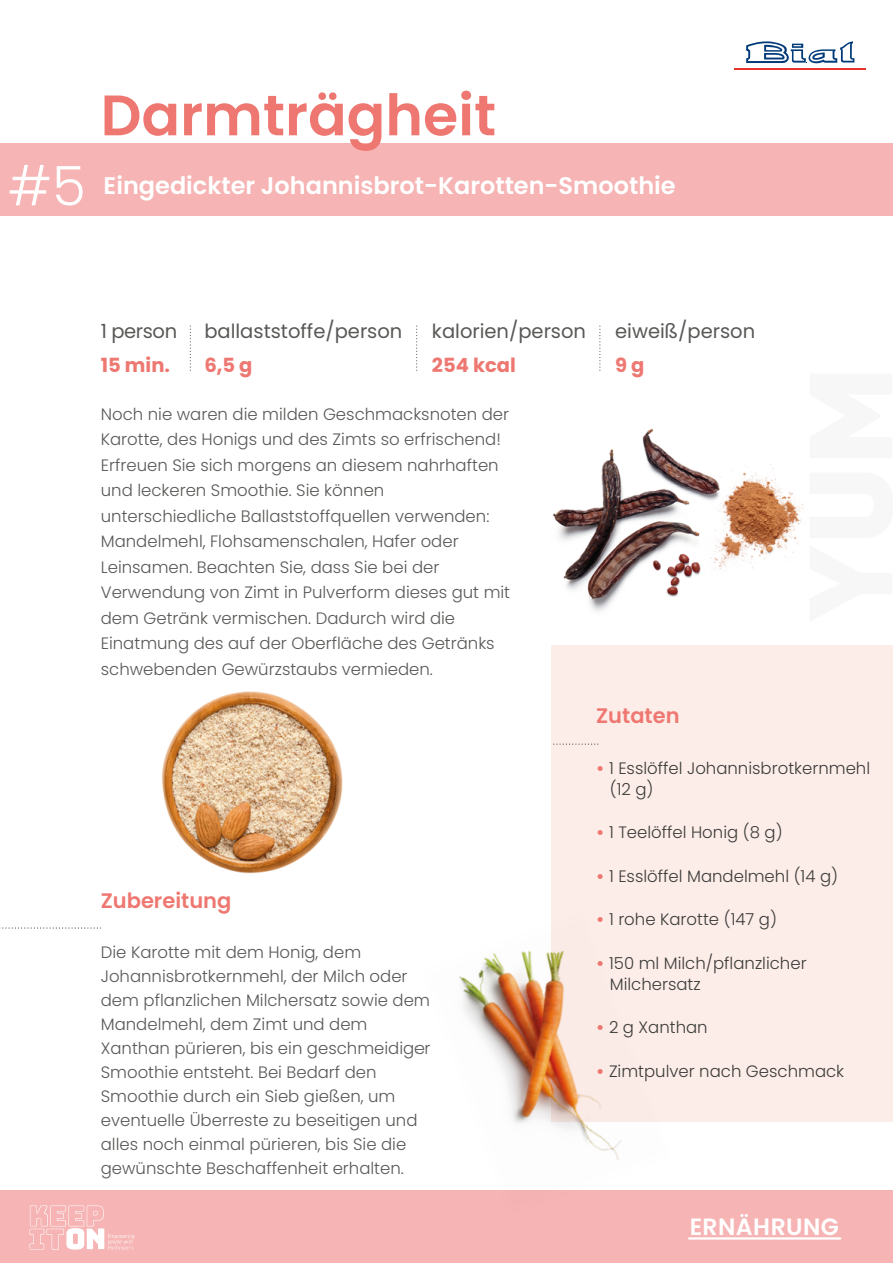
<style>
.page{position:relative;width:893px;height:1263px;background:#fff}
.page>*{position:absolute;margin:0;border:0;box-sizing:border-box;transform-origin:0 0}
.t1{font:600 57px "Poppins";color:#ee7871}
.t2{font:300 54.6px "Poppins";color:#fff}
.t3{font:600 24px "Poppins";color:#fff}
.t4{font:600 23.55px "Poppins";letter-spacing:.02em;color:#fff}
.t5{font:600 21px "Poppins";color:#ee7871}
.t6{font:19.5px "Poppins";color:#585856}
.t7{font:700 19.5px "Poppins";color:#ee7871}
.t8{font:300 16.5px/25.5px "Poppins";color:#585856}
.t9{font:300 16.5px/21px "Poppins";color:#3c3c3b}
.s1{font-weight:700;color:#ee7871}
</style>
<div class="page">
<img style="left:162px;top:691px;width:181px;height:183px">
<svg style="left:190px;top:326px;width:1px;height:45px"></svg>
<svg style="left:416px;top:326px;width:1px;height:45px"></svg>
<svg style="left:599px;top:326px;width:1px;height:45px"></svg>
<div style="left:0;top:1191px;width:893px;height:72px;background:#f6b4b4"></div>
<hr style="left:689px;top:1237px;width:151px;height:2px;background:#fff">
<img style="left:552px;top:428px;width:254px;height:184px">
<div style="left:0;top:143px;width:893px;height:72px;background:#f6b4b4"></div>
<div style="left:552px;top:646px;width:341px;height:476px;background:#fdede8"></div>
<svg style="left:554px;top:743px;width:45px;height:2px"></svg>
<svg style="left:0;top:927px;width:98px;height:1px"></svg>
<svg style="left:746px;top:41px;width:108px;height:23px"></svg>
<hr style="left:735px;top:68px;width:131px;height:1px;background:#e63329">
<svg style="left:30px;top:1205px;width:104px;height:45px"></svg>
<img style="left:417px;top:910px;width:254px;height:281px">
<h1 class="t1" style="left:101px;top:82px;width:397px">Darmträgheit</h1>
<h2 class="t2" style="left:8px;top:155px;width:80px">#5</h2>
<h3 class="t3" style="left:104px;top:172px;width:574px">Eingedickter Johannisbrot-Karotten-Smoothie</h3>
<p class="t6" style="left:101px;top:320px;width:78px">1 person</p>
<p class="t7" style="left:101px;top:354px;width:71px">15 min.</p>
<p class="t6" style="left:204px;top:320px;width:200px">ballaststoffe/person</p>
<p class="t7" style="left:204px;top:354px;width:50px">6,5 g</p>
<p class="t6" style="left:432px;top:320px;width:156px">kalorien/person</p>
<p class="t7" style="left:432px;top:354px;width:85px">254 kcal</p>
<p class="t8" style="left:101px;top:401px;width:411px">Noch nie waren die milden Geschmacksnoten der Karotte, des Honigs und des Zimts so erfrischend!<br>Erfreuen Sie sich morgens an diesem nahrhaften und leckeren Smoothie. Sie können unterschiedliche Ballaststoffquellen verwenden:<br>Mandelmehl, Flohsamenschalen, Hafer oder Leinsamen. Beachten Sie, dass Sie bei der Verwendung von Zimt in Pulverform dieses gut mit dem Getränk vermischen. Dadurch wird die Einatmung des auf der Oberfläche des Getränks schwebenden Gewürzstaubs vermieden.</p>
<p class="t6" style="left:615px;top:319px;width:142px">eiweiß/person</p>
<p class="t7" style="left:615px;top:354px;width:31px">9 g</p>
<p class="t5" style="left:101px;top:889px;width:132px">Zubereitung</p>
<p class="t8" style="left:101px;top:940px;width:332px;line-height:24px">Die Karotte mit dem Honig, dem Johannisbrotkernmehl, der Milch oder dem pflanzlichen Milchersatz sowie dem Mandelmehl, dem Zimt und dem Xanthan pürieren, bis ein geschmeidiger Smoothie entsteht. Bei Bedarf den Smoothie durch ein Sieb gießen, um eventuelle Überreste zu beseitigen und alles noch einmal pürieren, bis Sie die gewünschte Beschaffenheit erhalten.</p>
<p class="t5" style="left:596px;top:703px;width:85px">Zutaten</p>
<p class="t9" style="left:610px;top:758px;width:262px;text-indent:-14px"><span class="s1">•</span> 1 Esslöffel Johannisbrotkernmehl (12 g)</p>
<p class="t9" style="left:596px;top:822px;width:188px"><span class="s1">•</span> 1 Teelöffel Honig (8 g)</p>
<p class="t9" style="left:596px;top:866px;width:243px"><span class="s1">•</span> 1 Esslöffel Mandelmehl (14 g)</p>
<p class="t9" style="left:596px;top:909px;width:182px"><span class="s1">•</span> 1 rohe Karotte (147 g)</p>
<p class="t9" style="left:610px;top:953px;width:198px;text-indent:-14px"><span class="s1">•</span> 150 ml Milch/pflanzlicher<br>Milchersatz</p>
<p class="t9" style="left:596px;top:1017px;width:113px"><span class="s1">•</span> 2 g Xanthan</p>
<p class="t9" style="left:596px;top:1061px;width:249px"><span class="s1">•</span> Zimtpulver nach Geschmack</p>
<h3 class="t4" style="left:689px;top:1213px;width:151px">ERNÄHRUNG</h3>
</div>
